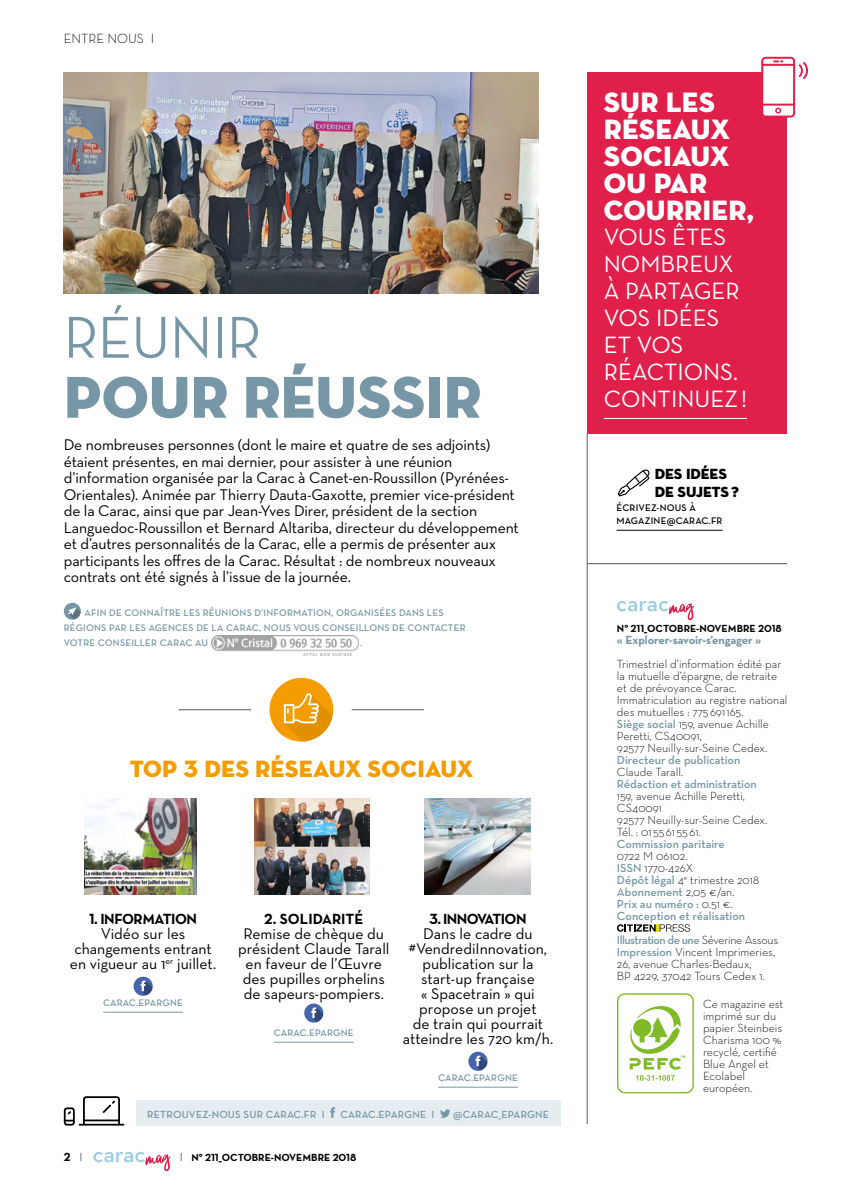
<style>
.page{position:relative;width:851px;height:1191px;background:#fff}
.page>*{position:absolute;margin:0;border:0;box-sizing:border-box;transform-origin:0 0}
.t1{font:60px "Neutra Disp Titling";color:#7797a6}
.t2{font:500 60px "Neutra Disp";color:#7797a6}
.t3{font:28.5px/27px "Neutra Disp Titling";letter-spacing:.01em;color:#fff}
.t4{font:24px/27px "Neutra Text";color:#fff}
.t5{font:24px "Neutra Disp Titling";letter-spacing:.01em;color:#f59c00}
.t6{font:15.75px/15px "Neutra Text";letter-spacing:-.01em;color:#000;text-align:center}
.t7{font:15px "Neutra Text Bold Alt";letter-spacing:-.03em;color:#000}
.t8{font:15px/18px "Neutra Disp Titling";color:#000}
.t9{font:15px "Neutra Text Bold Alt";color:#000}
.t10{font:13.5px "Neutra Text Light Alt";color:#000}
.t11{font:300 12px/12px "Neutra Text";color:#000}
.t12{font:600 12px/12px "Neutra Text";color:#7797a6}
.t13{font:700 12px "Neutra Text";letter-spacing:-.01em;color:#7797a6}
.t14{font:12px "Neutra Text Bold Alt";color:#000}
.t15{font:600 10.5px "Neutra Text";letter-spacing:.02em;color:#7797a6}
.t16{font:10.5px "Neutra Text Bold Alt";color:#000}
.t17{font:600 9.75px/15px "Neutra Text";letter-spacing:.02em;color:#7797a6}
.t18{font:9.75px "Neutra Text Demi Alt";letter-spacing:.02em;color:#7797a6}
.t19{font:600 9.75px/13.5px "Neutra Text";letter-spacing:.02em;color:#000}
.s1{font-family:"Neutra Text Light Alt"}
.s2{font-family:"Neutra Text Light Alt";font-size:12px}
.s3{font-weight:600;color:#7797a6}
.s4{font-weight:300;color:#000}
</style>
<div class="page">
<hr style="left:586px;top:434px;width:1px;height:690px;background:#575756">
<div style="left:136px;top:1100px;width:424px;height:26px;background:#e5edf0"></div>
<svg style="left:330px;top:1107px;width:5px;height:10px"></svg>
<svg style="left:440px;top:1109px;width:10px;height:8px"></svg>
<hr style="left:79px;top:1123px;width:44px;height:2px;background:#000">
<svg style="left:82px;top:1096px;width:39px;height:30px"></svg>
<div style="left:64px;top:1107px;width:11px;height:18px;border:2px solid #000;border-radius:2px"></div>
<svg style="left:65px;top:1109px;width:9px;height:12px"></svg>
<div style="left:586px;top:72px;width:200px;height:362px;background:#e01f4b"></div>
<hr style="left:603px;top:418px;width:143px;height:1px;background:#fff">
<svg style="left:761px;top:57px;width:47px;height:61px"></svg>
<hr style="left:179px;top:709px;width:72px;height:1px;background:#575756">
<hr style="left:351px;top:709px;width:73px;height:1px;background:#575756">
<div style="left:269px;top:678px;width:64px;height:63px;background:#f59c00;border-radius:50%"></div>
<svg style="left:284px;top:692px;width:48px;height:49px"></svg>
<img style="left:84px;top:798px;width:112px;height:96px">
<img style="left:254px;top:798px;width:115px;height:96px">
<img style="left:424px;top:798px;width:106px;height:96px">
<svg style="left:93px;top:1151px;width:77px;height:20px"></svg>
<hr style="left:587px;top:563px;width:200px;height:1px;background:#575756">
<hr style="left:616px;top:530px;width:106px;height:1px;background:#000">
<svg style="left:617px;top:469px;width:33px;height:27px"></svg>
<svg style="left:617px;top:601px;width:77px;height:19px"></svg>
<svg style="left:617px;top:924px;width:73px;height:7px"></svg>
<div style="left:617px;top:993px;width:76px;height:100px;border:1px solid #80ba27;border-radius:7px"></div>
<svg style="left:636px;top:1075px;width:38px;height:5px"></svg>
<svg style="left:629px;top:1006px;width:56px;height:63px"></svg>
<hr style="left:103px;top:1011px;width:80px;height:1px;background:#7797a6">
<svg style="left:133px;top:976px;width:20px;height:19px"></svg>
<svg style="left:141px;top:980px;width:11px;height:15px"></svg>
<hr style="left:274px;top:1041px;width:79px;height:1px;background:#7797a6">
<div style="left:304px;top:1003px;width:19px;height:19px;background:#4565ad;border-radius:50%"></div>
<svg style="left:311px;top:1007px;width:12px;height:15px"></svg>
<hr style="left:438px;top:1086px;width:80px;height:1px;background:#7797a6">
<svg style="left:468px;top:1051px;width:19px;height:19px"></svg>
<svg style="left:475px;top:1055px;width:12px;height:15px"></svg>
<img style="left:64px;top:72px;width:475px;height:221px">
<div style="left:64px;top:602px;width:17px;height:18px;background:#7797a6;border-radius:50%"></div>
<svg style="left:68px;top:607px;width:13px;height:12px"></svg>
<img style="left:211px;top:636px;width:148px;height:19px">
<p class="t10" style="left:64px;top:31px;width:92px">ENTRE NOUS I</p>
<h1 class="t2" style="left:64px;top:304px;width:199px">RÉUNIR</h1>
<h1 class="t1" style="left:64px;top:360px;width:419px">POUR RÉUSSIR</h1>
<p class="t6" style="left:64px;top:436px;width:456px;line-height:16.5px;text-align:left">De nombreuses personnes (dont le maire et quatre de ses adjoints) étaient présentes, en mai dernier, pour assister à une réunion d’information organisée par la Carac à Canet-en-Roussillon (Pyrénées-Orientales). Animée par Thierry Dauta-Gaxotte, premier vice-président de la Carac, ainsi que par Jean-Yves Direr, président de la section Languedoc-Roussillon et Bernard Altariba, directeur du développement et d’autres personnalités de la Carac, elle a permis de présenter aux participants les offres de la Carac. Résultat : de nombreux nouveaux contrats ont été signés à l’issue de la journée.</p>
<p class="t17" style="left:64px;top:604px;width:403px;text-indent:21px">AFIN DE CONNAÎTRE LES RÉUNIONS D’INFORMATION, ORGANISÉES DANS LES<br>RÉGIONS PAR LES AGENCES DE LA CARAC, NOUS VOUS CONSEILLONS DE CONTACTER<br>VOTRE CONSEILLER CARAC AU</p>
<p class="t17" style="left:360px;top:634px;width:4px">.</p>
<h3 class="t5" style="left:130px;top:753px;width:345px">TOP 3 DES RÉSEAUX SOCIAUX</h3>
<p class="t7" style="left:89px;top:909px;width:109px">1. INFORMATION</p>
<p class="t6" style="left:70px;top:926px;width:148px">Vidéo sur les changements entrant en vigueur au 1<sup>er</sup> juillet.</p>
<p class="t18" style="left:103px;top:996px;width:81px">CARAC.EPARGNE</p>
<p class="t9" style="left:264px;top:909px;width:101px">2. SOLIDARITÉ</p>
<p class="t6" style="left:238px;top:926px;width:153px">Remise de chèque du président Claude Tarall en faveur de l’Œuvre des pupilles orphelins de sapeurs-pompiers.</p>
<p class="t18" style="left:274px;top:1026px;width:81px">CARAC.EPARGNE</p>
<p class="t7" style="left:429px;top:909px;width:99px">3. INNOVATION</p>
<p class="t6" style="left:402px;top:926px;width:152px">Dans le cadre du #VendrediInnovation, publication sur la start-up française<br>« Spacetrain » qui propose un projet<br>de train qui pourrait atteindre les 720 km/h.</p>
<p class="t18" style="left:438px;top:1071px;width:81px">CARAC.EPARGNE</p>
<p class="t14" style="left:64px;top:1149px;width:20px">2 <span class="s1">I</span></p>
<p class="t15" style="left:147px;top:1107px;width:179px">RETROUVEZ-NOUS SUR CARAC.FR I</p>
<p class="t15" style="left:340px;top:1107px;width:95px">CARAC.EPARGNE I</p>
<p class="t15" style="left:453px;top:1107px;width:97px">@CARAC_EPARGNE</p>
<p class="t16" style="left:180px;top:1151px;width:178px"><span class="s2">I</span> N° 211_OCTOBRE-NOVEMBRE 2018</p>
<h2 class="t3" style="left:603px;top:88px;width:152px">SUR LES<br>RÉSEAUX<br>SOCIAUX<br>OU PAR<br>COURRIER,</h2>
<h3 class="t4" style="left:603px;top:223px;width:145px">VOUS ÊTES<br>NOMBREUX<br>À PARTAGER<br>VOS IDÉES<br>ET VOS<br>RÉACTIONS.<br>CONTINUEZ!</h3>
<p class="t8" style="left:654px;top:465px;width:85px">DES IDÉES<br>DE SUJETS?</p>
<p class="t19" style="left:616px;top:500px;width:107px">ÉCRIVEZ-NOUS À<br>MAGAZINE@CARAC.FR</p>
<p class="t16" style="left:617px;top:621px;width:166px">N° 211_OCTOBRE-NOVEMBRE 2018</p>
<p class="t13" style="left:617px;top:632px;width:146px">« Explorer-savoir-s’engager »</p>
<p class="t11" style="left:617px;top:657px;width:172px">Trimestriel d’information édité par la mutuelle d’épargne, de retraite et de prévoyance Carac.<br>Immatriculation au registre national des mutuelles : 775 691165.<br><span class="s3">Siège social</span> 159, avenue Achille<br>Peretti, CS40091,<br>92577 Neuilly-sur-Seine Cedex.</p>
<p class="t12" style="left:617px;top:753px;width:125px">Directeur de publication</p>
<p class="t11" style="left:617px;top:765px;width:68px">Claude Tarall.</p>
<p class="t12" style="left:617px;top:777px;width:141px">Rédaction et administration</p>
<p class="t11" style="left:617px;top:789px;width:152px">159, avenue Achille Peretti,<br>CS40091<br>92577 Neuilly-sur-Seine Cedex.<br>Tél. : 01 55 61 55 61.</p>
<p class="t12" style="left:617px;top:837px;width:109px">Commission paritaire</p>
<p class="t12" style="left:617px;top:849px;width:144px"><span class="s4">0722 M 06102.<br></span>ISSN <span class="s4">1770-426X<br></span>Dépôt légal <span class="s4">4</span><sup>e</sup> <span class="s4">trimestre 2018<br></span>Abonnement <span class="s4">2,05 €/an.<br></span>Prix au numéro : <span class="s4">0.51 €.<br></span>Conception et réalisation</p>
<p class="t11" style="left:617px;top:933px;width:163px"><span class="s3">Illustration de une</span> Séverine Assous<br><span class="s3">Impression</span> Vincent Imprimeries,<br>26, avenue Charles-Bedaux,<br>BP 4229, 37042 Tours Cedex 1.</p>
<p class="t11" style="left:703px;top:997px;width:82px">Ce magazine est imprimé sur du papier Steinbeis<br>Charisma 100 % recyclé, certifié<br>Blue Angel et<br>Ecolabel européen.</p>
</div>
